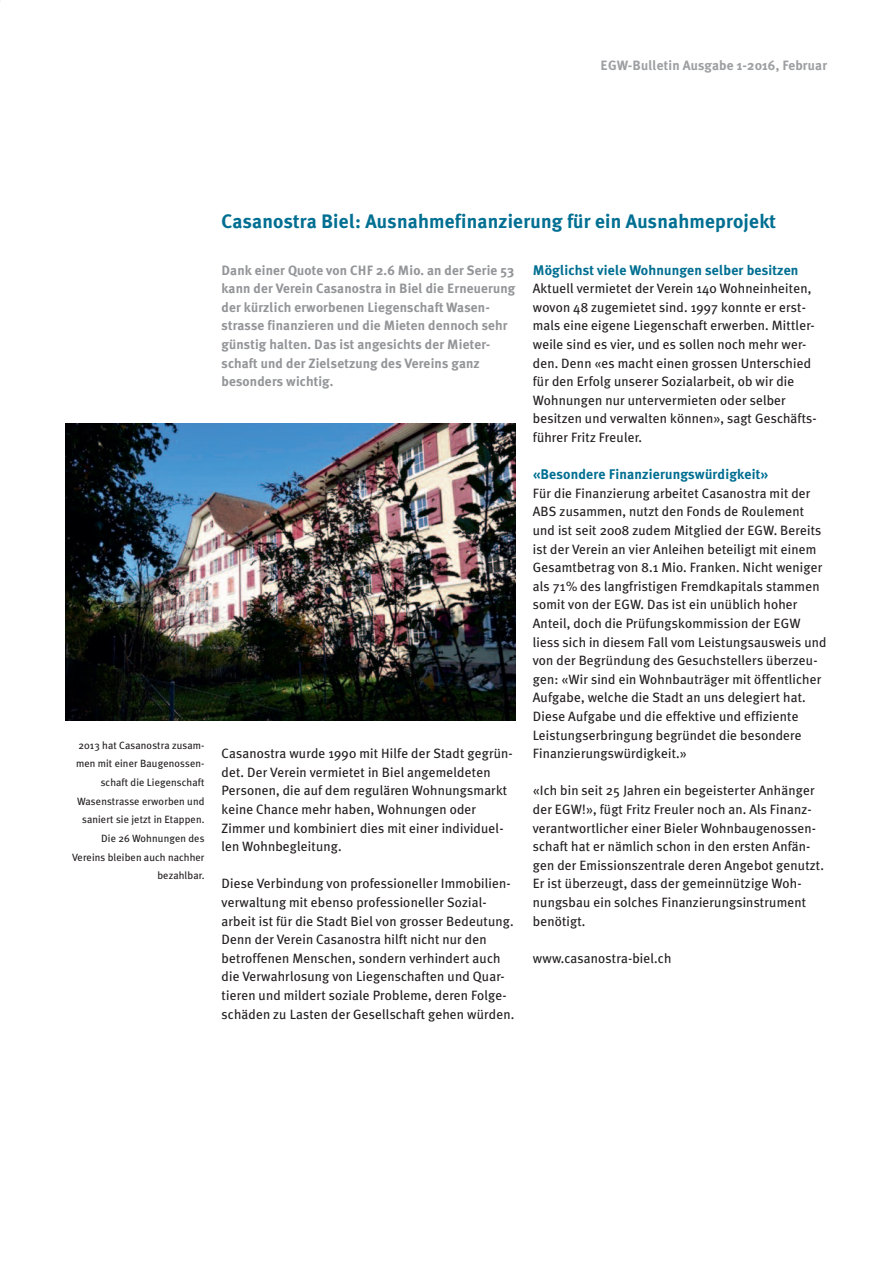
<style>
.page{position:relative;width:893px;height:1263px;background:#fff}
.page>*{position:absolute;margin:0;border:0;box-sizing:border-box;transform-origin:0 0}
.t1{font:700 19.5px "Meta Plus";letter-spacing:.01em;color:#006f92}
.t2{font:700 13.95px "Meta Plus";letter-spacing:.01em;color:#006f92}
.t3{font:13.5px/18.6px "Meta Plus";letter-spacing:.01em;color:#231f20}
.t4{font:700 13.5px/18.6px "Meta Plus";letter-spacing:.01em;color:#939598}
.t5{font:700 13.5px "Meta Plus";letter-spacing:.01em;color:#9d9fa2}
.t6{font:10.5px/18.6px "Meta Plus";letter-spacing:.01em;color:#231f20;text-align:right}
</style>
<div class="page">
<img style="left:66px;top:423px;width:450px;height:297px">
<p class="t5" style="left:601px;top:57px;width:228px">EGW-Bulletin Ausgabe 1-2016, Februar</p>
<p class="t6" style="left:72px;top:736px;width:134px">2013 hat Casanostra zusam&shy;men mit einer Baugenossen&shy;schaft die Liegenschaft<br>Wasenstrasse erworben und saniert sie jetzt in Etappen.<br>Die 26 Wohnungen des<br>Vereins bleiben auch nachher bezahlbar.</p>
<h1 class="t1" style="left:222px;top:210px;width:556px">Casanostra Biel: Ausnahmefinanzierung für ein Ausnahmeprojekt</h1>
<p class="t4" style="left:222px;top:261px;width:295px">Dank einer Quote von CHF 2.6 Mio. an der Serie 53 kann der Verein Casanostra in Biel die Erneuerung der kürzlich erworbenen Liegenschaft Wasen&shy;strasse finanzieren und die Mieten dennoch sehr günstig halten. Das ist angesichts der Mieter&shy;schaft und der Zielsetzung des Vereins ganz besonders wichtig.</p>
<p class="t3" style="left:222px;top:744px;width:293px">Casanostra wurde 1990 mit Hilfe der Stadt gegrün&shy;det. Der Verein vermietet in Biel angemeldeten Personen, die auf dem regulären Wohnungsmarkt keine Chance mehr haben, Wohnungen oder Zimmer und kombiniert dies mit einer individuel&shy;len Wohnbegleitung.</p>
<p class="t3" style="left:222px;top:874px;width:294px">Diese Verbindung von professioneller Immobilien&shy;verwaltung mit ebenso professioneller Sozial&shy;arbeit ist für die Stadt Biel von grosser Bedeutung.<br>Denn der Verein Casanostra hilft nicht nur den betroffenen Menschen, sondern verhindert auch die Verwahrlosung von Liegenschaften und Quar&shy;tieren und mildert soziale Probleme, deren Folge&shy;schäden zu Lasten der Gesellschaft gehen würden.</p>
<p class="t2" style="left:533px;top:262px;width:267px">Möglichst viele Wohnungen selber besitzen</p>
<p class="t3" style="left:533px;top:279px;width:285px">Aktuell vermietet der Verein 140 Wohneinheiten, wovon 48 zugemietet sind. 1997 konnte er erst&shy;mals eine eigene Liegenschaft erwerben. Mittler&shy;weile sind es vier, und es sollen noch mehr wer&shy;den. Denn «es macht einen grossen Unterschied für den Erfolg unserer Sozialarbeit, ob wir die Wohnungen nur untervermieten oder selber besitzen und verwalten können», sagt Geschäfts&shy;führer Fritz Freuler.</p>
<p class="t2" style="left:533px;top:466px;width:237px">«Besondere Finanzierungswürdigkeit»</p>
<p class="t3" style="left:533px;top:484px;width:295px">Für die Finanzierung arbeitet Casanostra mit der ABS zusammen, nutzt den Fonds de Roulement und ist seit 2008 zudem Mitglied der EGW. Bereits ist der Verein an vier Anleihen beteiligt mit einem Gesamtbetrag von 8.1 Mio. Franken. Nicht weniger als 71% des langfristigen Fremdkapitals stammen somit von der EGW. Das ist ein unüblich hoher Anteil, doch die Prüfungskommission der EGW liess sich in diesem Fall vom Leistungsausweis und von der Begründung des Gesuchstellers überzeu&shy;gen: «Wir sind ein Wohnbauträger mit öffentlicher Aufgabe, welche die Stadt an uns delegiert hat.<br>Diese Aufgabe und die effektive und effiziente Leistungserbringung begründet die besondere Finanzierungswürdigkeit.»</p>
<p class="t3" style="left:533px;top:781px;width:293px">«Ich bin seit 25 Jahren ein begeisterter Anhänger der EGW!», fügt Fritz Freuler noch an. Als Finanz&shy;verantwortlicher einer Bieler Wohnbaugenossen&shy;schaft hat er nämlich schon in den ersten Anfän&shy;gen der Emissionszentrale deren Angebot genutzt.<br>Er ist überzeugt, dass der gemeinnützige Woh&shy;nungsbau ein solches Finanzierungsinstrument benötigt.</p>
<p class="t3" style="left:533px;top:949px;width:140px">www.casanostra-biel.ch</p>
</div>
